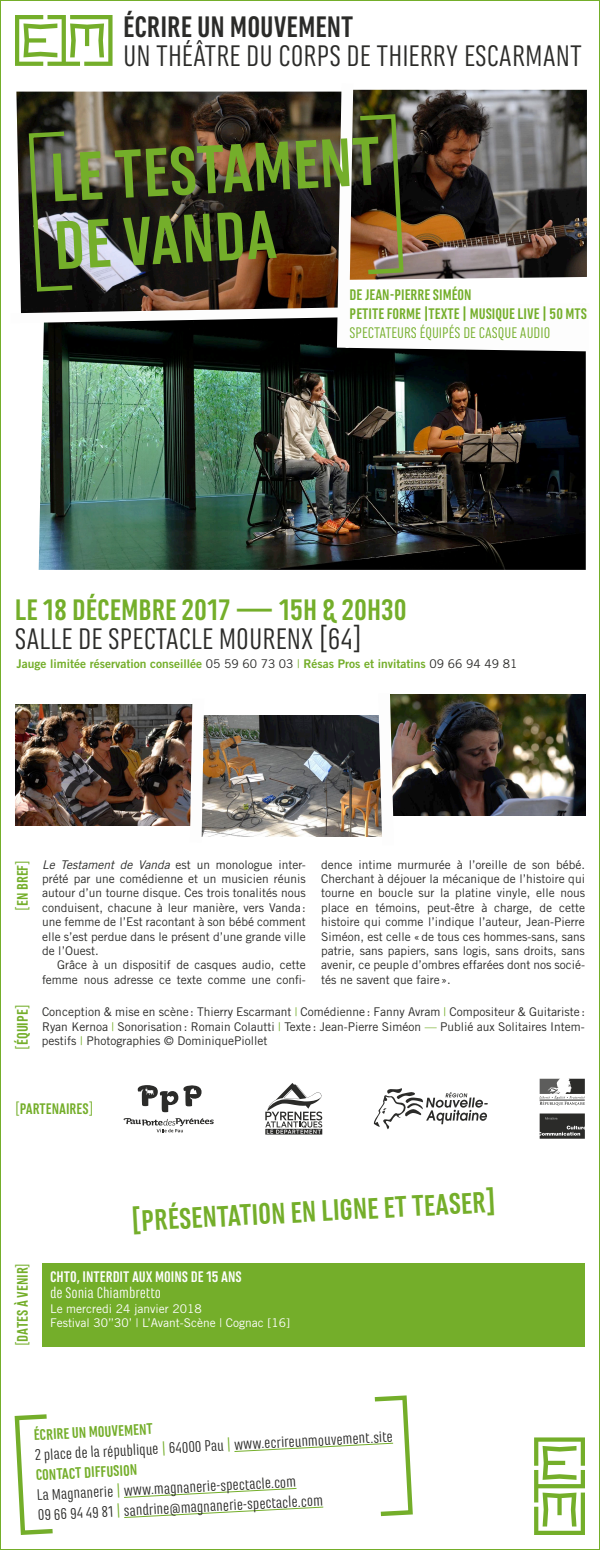
<style>
.page{position:relative;width:600px;height:1550px;background:#fff}
.page>*{position:absolute;margin:0;border:0;box-sizing:border-box;transform-origin:0 0}
.t1{font:700 71.7px/67.9px "Marianina FY";color:#74ae2a}
.t2{font:31px "Marianina FY";color:#2b2b29}
.t3{font:700 31px "Marianina FY";color:#74ae2a}
.t4{font:700 31px "Marianina FY";color:#2b2b29}
.t5{font:16px/20px "Marianina FY";color:#2b2b29}
.t6{font:700 16px/19.4px "Marianina FY";color:#74ae2a}
.t7{font:16px "Marianina FY";color:#74ae2a}
.t8{font:700 16px "Marianina FY";color:#fdfdfd}
.t9{font:16px "Marianina FY";color:#fdfdfd}
.t10{font:12px/14.4px "Trade Gothic LT Std";color:#2b2b29;text-align:justify}
.t11{font:12px "Trade Gothic LT Std Bd 2";color:#74ae2a}
.t12{font:12px/14.4px "Trade Gothic LT Std";color:#fdfdfd}
.s1{font-family:"Trade Gothic LT Std";color:#2b2b29}
.s2{font-family:"Trade Gothic LT Std"}
.s3{font-weight:400}
.s4{font-style:italic}
.s5{color:#74ae2a}
.s6{font-weight:700;color:#74ae2a}
</style>
<div class="page">
<img style="left:15px;top:704px;width:169px;height:122px">
<img style="left:210px;top:715px;width:162px;height:122px">
<img style="left:400px;top:694px;width:186px;height:122px">
<img style="left:184px;top:704px;width:26px;height:133px">
<img style="left:372px;top:694px;width:28px;height:143px">
<img style="left:39px;top:360px;width:547px;height:210px">
<svg style="left:265px;top:1083px;width:57px;height:52px"></svg>
<svg style="left:540px;top:1114px;width:45px;height:25px"></svg>
<svg style="left:539px;top:1079px;width:46px;height:27px"></svg>
<svg style="left:373px;top:1088px;width:115px;height:42px"></svg>
<svg style="left:138px;top:1085px;width:64px;height:27px"></svg>
<svg style="left:124px;top:1118px;width:90px;height:14px"></svg>
<svg style="left:15px;top:15px;width:98px;height:51px"></svg>
<svg style="left:14px;top:1414px;width:39px;height:121px"></svg>
<svg style="left:124px;top:1395px;width:289px;height:123px"></svg>
<svg style="left:534px;top:1437px;width:51px;height:98px"></svg>
<img style="left:16px;top:89px;width:571px;height:271px">
<div style="left:42px;top:1263px;width:543px;height:83px;background:#74ae2a"></div>
<h2 class="t4" style="left:123px;top:10px;width:232px">ÉCRIRE UN MOUVEMENT</h2>
<h2 class="t2" style="left:123px;top:39px;width:460px">UN THÉÂTRE DU CORPS DE THIERRY ESCARMANT</h2>
<h1 class="t1" style="left:48px;top:144px;width:332px;rotate:-3deg">LE TESTAMENT<br>DE VANDA</h1>
<h3 class="t6" style="left:350px;top:285px;width:239px">DE JEAN-PIERRE SIMÉON<br>PETITE FORME |TEXTE | MUSIQUE LIVE | 50 MTS</h3>
<h3 class="t7" style="left:350px;top:324px;width:202px">SPECTATEURS ÉQUIPÉS DE CASQUE AUDIO</h3>
<h2 class="t3" style="left:15px;top:593px;width:393px">LE 18 DÉCEMBRE 2017 — 15H &amp; 20H30</h2>
<h2 class="t2" style="left:15px;top:622px;width:348px">SALLE DE SPECTACLE MOURENX [64]</h2>
<p class="t11" style="left:16px;top:656px;width:503px">Jauge limitée réservation conseillée <span class="s1">05 59 60 73 03</span> <span class="s2">|</span> Résas Pros et invitatins <span class="s1">09 66 94 49 81</span></p>
<h3 class="t6" style="left:13px;top:911px;width:52px;rotate:-90deg"><span class="s3">[</span>EN BREF<span class="s3">]</span></h3>
<h3 class="t6" style="left:13px;top:1050px;width:47px;rotate:-90deg"><span class="s3">[</span>ÉQUIPE<span class="s3">]</span></h3>
<p class="t10" style="left:42px;top:857px;width:265px"><span class="s4">Le Testament de Vanda</span> est un monologue inter&shy;prété par une comédienne et un musicien réunis autour d’un tourne disque. Ces trois tonalités nous conduisent, chacune à leur manière, vers Vanda : une femme de l’Est racontant à son bébé comment elle s’est perdue dans le présent d’une grande ville de l’Ouest.</p>
<p class="t10" style="left:42px;top:958px;width:265px;text-align:right">Grâce à un dispositif de casques audio, cette femme nous adresse ce texte comme une confi-</p>
<p class="t10" style="left:321px;top:857px;width:265px">dence intime murmurée à l’oreille de son bébé.<br>Cherchant à déjouer la mécanique de l’histoire qui tourne en boucle sur la platine vinyle, elle nous place en témoins, peut-être à charge, de cette histoire qui comme l’indique l’auteur, Jean-Pierre Siméon, est celle «de tous ces hommes-sans, sans patrie, sans papiers, sans logis, sans droits, sans avenir, ce peuple d’ombres effarées dont nos socié&shy;tés ne savent que faire».</p>
<p class="t10" style="left:42px;top:1005px;width:545px">Conception &amp; mise en scène : Thierry Escarmant <span class="s5">|</span> Comédienne : Fanny Avram <span class="s5">|</span> Compositeur &amp; Guitariste :<br>Ryan Kernoa <span class="s5">|</span> Sonorisation: Romain Colautti <span class="s5">|</span> Texte : Jean-Pierre Siméon <span class="s5">—</span> Publié aux Solitaires Intem&shy;pestifs <span class="s5">|</span> Photographies © DominiquePiollet</p>
<h3 class="t6" style="left:15px;top:1099px;width:80px"><span class="s3">[</span>PARTENAIRES<span class="s3">]</span></h3>
<h2 class="t3" style="left:131px;top:1204px;width:366px;rotate:-3deg">[PRÉSENTATION EN LIGNE ET TEASER]</h2>
<h3 class="t6" style="left:13px;top:1346px;width:85px;rotate:-90deg"><span class="s3">[</span>DATES À VENIR<span class="s3">]</span></h3>
<h3 class="t8" style="left:50px;top:1268px;width:193px">CHTO, INTERDIT AUX MOINS DE 15 ANS</h3>
<h3 class="t9" style="left:50px;top:1284px;width:112px">de Sonia Chiambretto</h3>
<p class="t12" style="left:50px;top:1301px;width:242px">Le mercredi 24 janvier 2018<br>Festival 30’’30’ | L’Avant-Scène | Cognac [16]</p>
<h3 class="t5" style="left:33px;top:1425px;width:360px;rotate:-3deg"><span class="s6">ÉCRIRE UN MOUVEMENT<br></span>2 place de la république <span class="s5">|</span> 64000 Pau <span class="s5">|</span> www.ecrireunmouvement.site <span class="s6">CONTACT DIFFUSION<br></span>La Magnanerie <span class="s5">|</span> www.magnanerie-spectacle.com<br>09 66 94 49 81 <span class="s5">|</span> sandrine@magnanerie-spectacle.com</h3>
</div>
